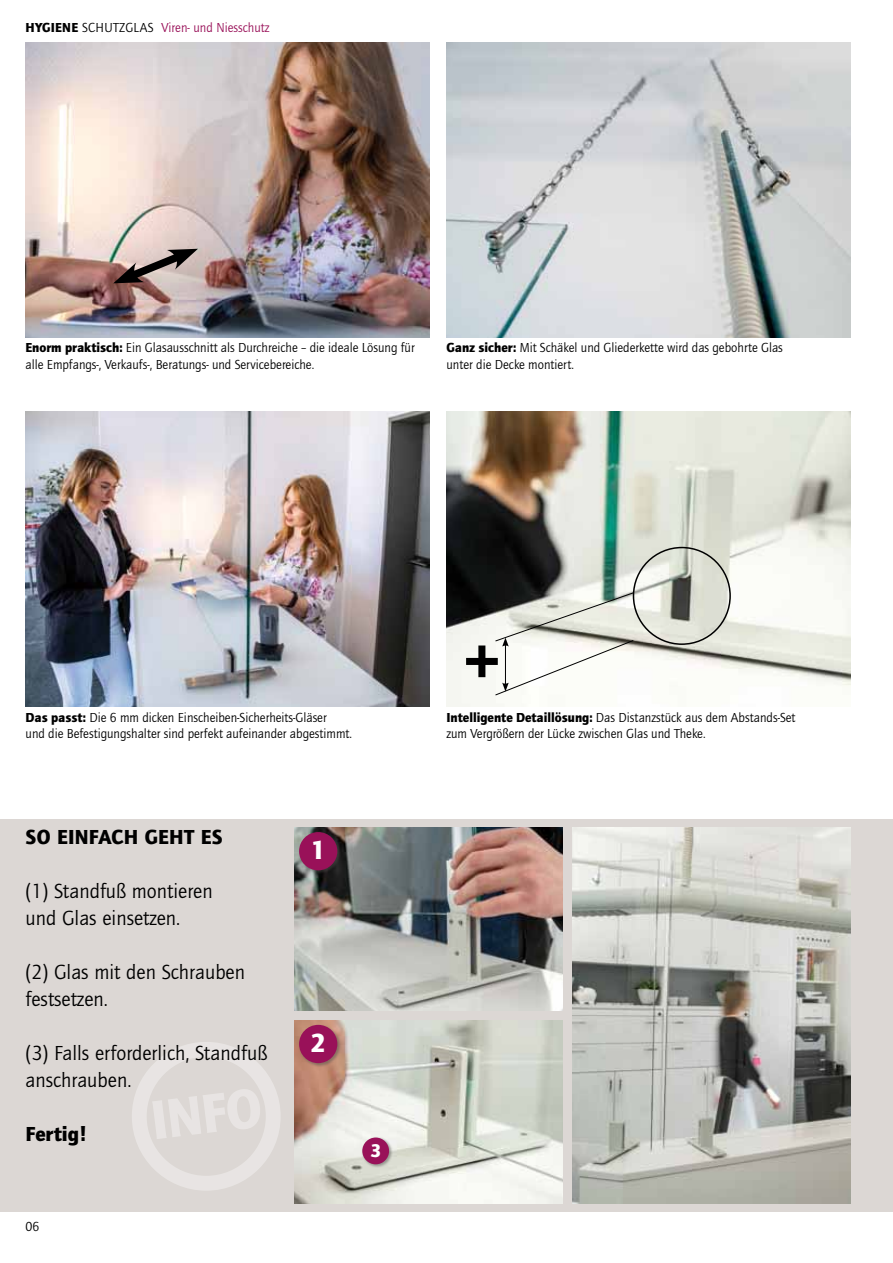
<style>
.page{position:relative;width:893px;height:1263px;background:#fff}
.page>*{position:absolute;margin:0;border:0;box-sizing:border-box;transform-origin:0 0}
.t1{font:900 60px "Quay Itc T";color:#000}
.t2{font:900 27px "Quay Itc T";color:#fff}
.t3{font:21px/27px "Quay Itc T";color:#000}
.t4{font:900 21px "Quay Itc T";letter-spacing:.015em;color:#000}
.t5{font:900 18.9px "Quay Itc T";color:#fff}
.t6{font:13.5px/16.5px "Quay Itc T";color:#000}
.t7{font:13.5px "Quay Itc T";letter-spacing:.02em;color:#991159}
.s1{font-weight:900;color:#000}
.s2{color:#000}
.s3{font-weight:900}
</style>
<div class="page">
<div style="left:0;top:819px;width:893px;height:393px;background:#dcd7d4"></div>
<img style="left:26px;top:43px;width:403px;height:294px">
<img style="left:26px;top:411px;width:403px;height:296px">
<img style="left:446px;top:43px;width:404px;height:294px">
<svg style="left:113px;top:245px;width:85px;height:42px;background:#9f8e8a"></svg>
<img style="left:446px;top:411px;width:404px;height:296px">
<div style="left:633px;top:547px;width:98px;height:98px;border:2px solid #000;border-radius:50%"></div>
<svg style="left:495px;top:592px;width:139px;height:104px"></svg>
<img style="left:295px;top:828px;width:268px;height:183px">
<img style="left:295px;top:1020px;width:268px;height:183px">
<img style="left:573px;top:828px;width:277px;height:375px">
<div style="left:298px;top:831px;width:43px;height:43px;background:#4f4e4b;opacity:.5"></div>
<div style="left:299px;top:832px;width:38px;height:38px;background:#991159;border-radius:50%"></div>
<div style="left:298px;top:1024px;width:43px;height:43px;background:#4f4e4b;opacity:.5"></div>
<div style="left:299px;top:1025px;width:38px;height:38px;background:#991159;border-radius:50%"></div>
<svg style="left:132px;top:1042px;width:148px;height:148px"></svg>
<div style="left:361px;top:1136px;width:32px;height:32px;background:#4f4e4b;opacity:.5"></div>
<div style="left:362px;top:1137px;width:27px;height:27px;background:#991159;border-radius:50%"></div>
<p class="t7" style="left:26px;top:19px;width:245px"><span class="s1">hygiene</span> <span class="s2">sch utzg las</span> Viren- und N iesschutz</p>
<p class="t6" style="left:26px;top:339px;width:391px"><span class="s3">Enorm praktisch:</span> Ein Glasausschnitt als Durchreiche – die ideale Lösung für alle Empfangs-, Verkaufs-, Beratungs- und Servicebereiche.</p>
<p class="t6" style="left:446px;top:339px;width:338px"><span class="s3">Ganz sicher:</span> Mit Schäkel und Gliederkette wird das gebohrte Glas unter die Decke montiert.</p>
<p class="t6" style="left:26px;top:708px;width:328px"><span class="s3">Das passt:</span> Die 6 mm dicken Einscheiben-Sicherheits-Gläser<br>und die Befestigungshalter sind perfekt aufeinander abgestimmt.</p>
<h3 class="t4" style="left:26px;top:824px;width:197px">So einfach geht es</h3>
<h3 class="t3" style="left:26px;top:877px;width:189px">(1) Standfuß montieren und Glas einsetzen.</h3>
<h3 class="t3" style="left:26px;top:958px;width:221px">(2) Glas mit den Schrauben festsetzen.</h3>
<h3 class="t3" style="left:26px;top:1039px;width:243px">(3) Falls erforderlich, Standfuß anschrauben.</h3>
<h3 class="t4" style="left:26px;top:1121px;width:63px">Fertig!</h3>
<p class="t6" style="left:26px;top:1218px;width:15px">06</p>
<h2 class="t2" style="left:311px;top:834px;width:17px">1</h2>
<h2 class="t2" style="left:311px;top:1027px;width:17px">2</h2>
<h3 class="t5" style="left:370px;top:1139px;width:12px">3</h3>
<h1 class="t1" style="left:464px;top:627px;width:37px">+</h1>
<p class="t6" style="left:446px;top:708px;width:351px"><span class="s3">Intelligente Detaillösung:</span> Das Distanzstück aus dem Abstands-Set zum Vergrößern der Lücke zwischen Glas und Theke.</p>
</div>
